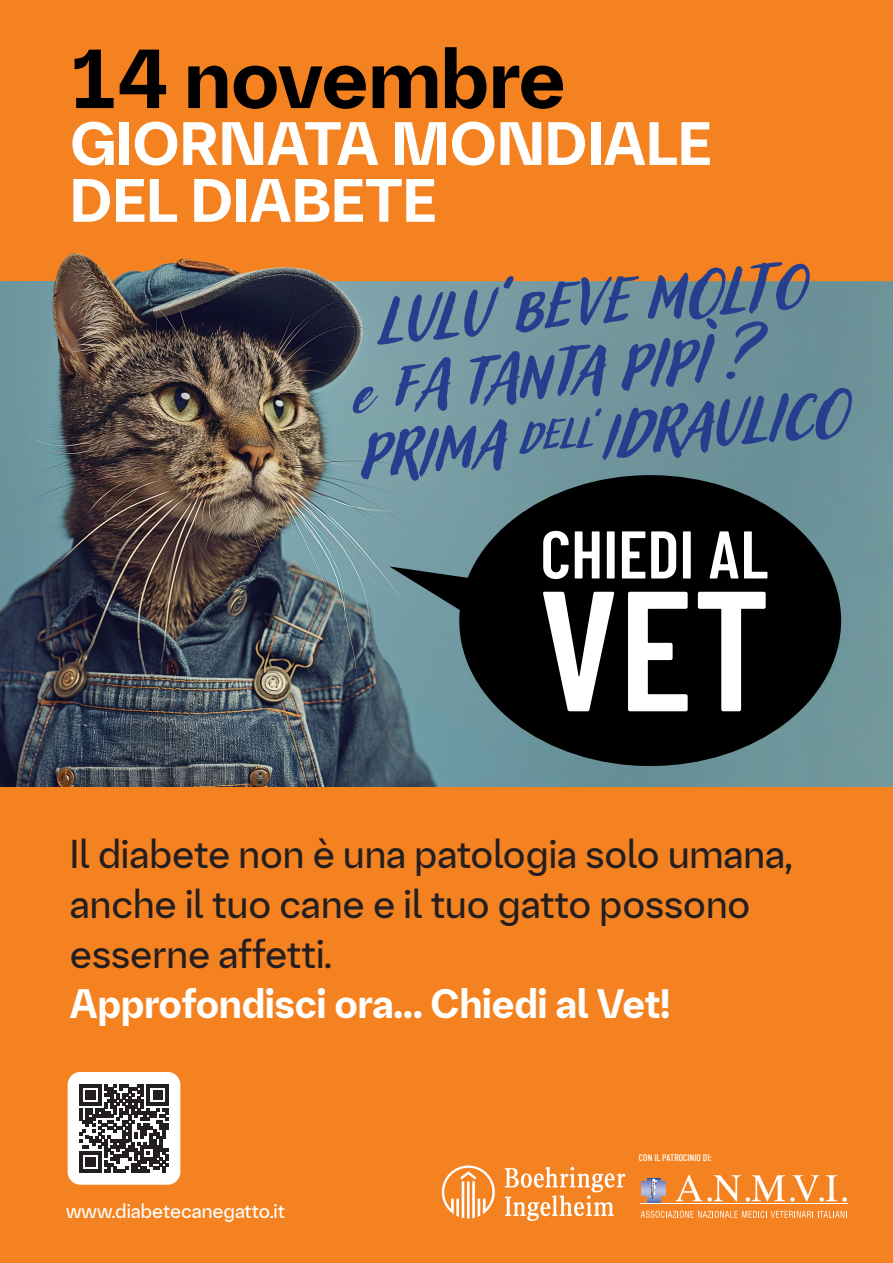
<style>
.page{position:relative;width:893px;height:1263px;background:#fff}
.page>*{position:absolute;margin:0;border:0;box-sizing:border-box;transform-origin:0 0}
.t1{font:600 170.7px "Barlow Condensed";color:#fff}
.t2{font:italic 84.45px/65.4px "Adlery Pro Blockletter";color:#253f8e}
.t3{font:700 81.15px "Boehringer Forward Head";color:#000}
.t4{font:600 67.2px "Barlow Condensed";color:#fff}
.t5{font:700 59.4px/56.8px "Boehringer Forward Head";letter-spacing:.005em;color:#fff}
.t6{font:39.15px/50.1px "Boehringer Forward Head";color:#231f20}
.t7{font:700 39.15px "Boehringer Forward Head";color:#fff}
.t8{font:19.5px "Boehringer Forward Head";color:#fff}
.t9{font:500 9.6px "Barlow Condensed";color:#fff}
.s1{font-family:"Adlery Pro";font-size:54.9px}
.s2{font-size:54.6px}
.s3{font-size:80.1px}
</style>
<div class="page">
<img style="left:0;top:282px;width:893px;height:506px">
<div style="left:0;top:0;width:893px;height:282px;background:#f58220"></div>
<div style="left:0;top:788px;width:893px;height:475px;background:#f58220"></div>
<div style="left:68px;top:1072px;width:112px;height:113px;background:#fff;border-radius:13px"></div>
<svg style="left:80px;top:1084px;width:88px;height:88px"></svg>
<svg style="left:442px;top:1165px;width:53px;height:53px"></svg>
<svg style="left:505px;top:1167px;width:120px;height:54px"></svg>
<hr style="left:641px;top:1203px;width:207px;height:1px;background:#fff">
<svg style="left:676px;top:1175px;width:171px;height:27px"></svg>
<svg style="left:641px;top:1211px;width:206px;height:7px"></svg>
<svg style="left:651px;top:1178px;width:6px;height:4px"></svg>
<img style="left:651px;top:1182px;width:6px;height:16px">
<div style="left:459px;top:475px;width:382px;height:291px;background:#000;border-radius:50%"></div>
<svg style="left:389px;top:566px;width:84px;height:55px;background:#476064"></svg>
<h3 class="t3" style="left:70px;top:26px;width:497px">14 novembre</h3>
<h3 class="t5" style="left:70px;top:115px;width:643px">GIORNATA MONDIALE<br>DEL DIABETE</h3>
<h2 class="t2" style="left:342px;top:291px;width:492px;text-indent:31px;rotate:-5deg">lulu’beve molto <span class="s1">e</span> fa tanta pipì ? prima <span class="s2">dell’</span><span class="s3">i</span>draulico</h2>
<h3 class="t4" style="left:540px;top:512px;width:229px">CHIEDI AL</h3>
<h1 class="t1" style="left:538px;top:544px;width:233px">VET</h1>
<p class="t6" style="left:70px;top:828px;width:724px">Il diabete non è una patologia solo umana, anche il tuo cane e il tuo gatto possono esserne affetti.</p>
<p class="t7" style="left:70px;top:978px;width:601px">Approfondisci ora... Chiedi al Vet!</p>
<p class="t8" style="left:66px;top:1198px;width:220px">www.diabetecanegatto.it</p>
<p class="t9" style="left:639px;top:1152px;width:74px">CON IL PATROCINIO DI:</p>
</div>
